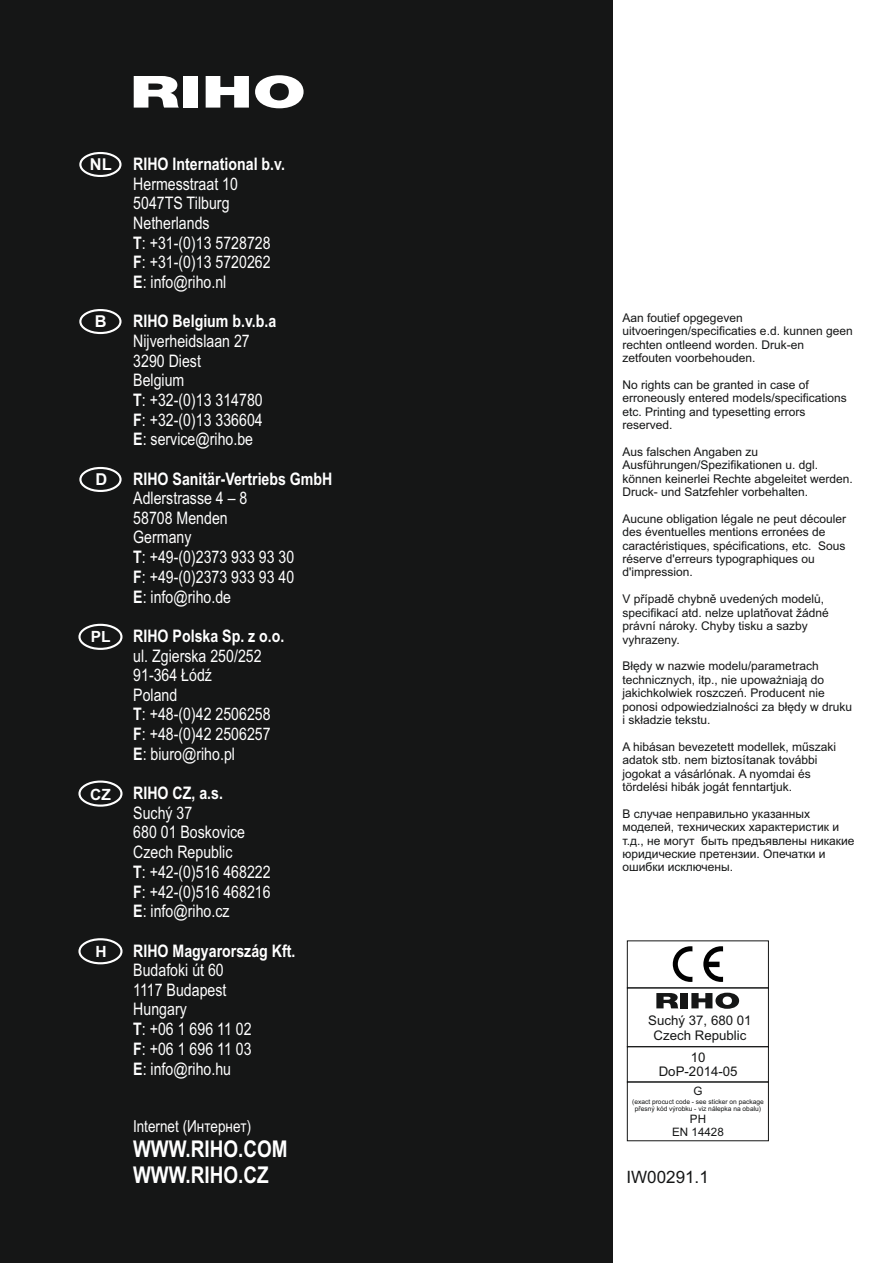
<style>
.page{position:relative;width:893px;height:1263px;background:#fff}
.page>*{position:absolute;margin:0;border:0;box-sizing:border-box;transform-origin:0 0}
.t1{font:700 23.1px/26.4px "Arial Narrow";color:#fff}
.t2{font:17.25px/19.6px "Arial Narrow";color:#fff}
.t3{font:700 17.25px "Arial Narrow";color:#fff}
.t4{font:17.1px "Arial";color:#151616}
.t5{font:16.5px "Arial Narrow";color:#fff}
.t6{font:700 16.35px "Arial";color:#fff}
.t7{font:700 15.45px "Arial";color:#fff}
.t8{font:13.2px/14.9px "Arial";color:#151616;text-align:center}
.t9{font:12px/13.4px "Arial";color:#151616}
.t10{font:11.55px/12.9px "Arial";color:#151616;text-align:center}
.t11{font:6.6px/7.4px "Arial";color:#151616;text-align:center}
.s1{font-weight:700}
</style>
<div class="page">
<div style="left:0;top:0;width:612px;height:1263px;background:#151616"></div>
<svg style="left:134px;top:76px;width:45px;height:32px"></svg>
<div style="left:183px;top:76px;width:15px;height:32px;background:#fff"></div>
<svg style="left:206px;top:76px;width:43px;height:32px"></svg>
<svg style="left:255px;top:75px;width:49px;height:33px"></svg>
<svg style="left:78px;top:780px;width:45px;height:27px"></svg>
<svg style="left:78px;top:938px;width:45px;height:27px"></svg>
<svg style="left:78px;top:623px;width:45px;height:27px"></svg>
<svg style="left:79px;top:152px;width:43px;height:25px"></svg>
<svg style="left:79px;top:466px;width:43px;height:26px"></svg>
<svg style="left:79px;top:309px;width:43px;height:26px"></svg>
<div style="left:627px;top:987px;width:142px;height:60px;border:1px solid #151616"></div>
<div style="left:627px;top:940px;width:142px;height:48px;border:1px solid #151616"></div>
<div style="left:627px;top:1046px;width:142px;height:36px;border:1px solid #151616"></div>
<div style="left:627px;top:1081px;width:142px;height:60px;border:1px solid #151616"></div>
<svg style="left:656px;top:993px;width:22px;height:15px"></svg>
<div style="left:681px;top:993px;width:7px;height:15px;background:#151616"></div>
<svg style="left:691px;top:993px;width:48px;height:16px"></svg>
<svg style="left:673px;top:946px;width:19px;height:36px"></svg>
<svg style="left:703px;top:946px;width:20px;height:36px"></svg>
<h3 class="t6" style="left:90px;top:158px;width:23px">NL</h3>
<h3 class="t6" style="left:95px;top:315px;width:13px">B</h3>
<h3 class="t6" style="left:96px;top:473px;width:13px">D</h3>
<p class="t7" style="left:91px;top:631px;width:21px">PL</p>
<p class="t7" style="left:90px;top:788px;width:22px">CZ</p>
<p class="t7" style="left:95px;top:945px;width:13px">H</p>
<h2 class="t3" style="left:133px;top:158px;width:153px">RIHO International b.v.</h2>
<h2 class="t2" style="left:133px;top:175px;width:139px">Hermesstraat 10<br>5047TS Tilburg<br>Netherlands<br><span class="s1">T</span>: +31-(0)13 5728728<br><span class="s1">F</span>: +31-(0)13 5720262<br><span class="s1">E</span>: info@riho.nl</h2>
<h2 class="t3" style="left:133px;top:315px;width:145px">RIHO Belgium b.v.b.a</h2>
<h2 class="t2" style="left:133px;top:333px;width:131px">Nijverheidslaan 27<br>3290 Diest<br>Belgium<br><span class="s1">T</span>: +32-(0)13 314780<br><span class="s1">F</span>: +32-(0)13 336604<br><span class="s1">E</span>: service@riho.be</h2>
<h2 class="t3" style="left:133px;top:472px;width:201px">RIHO Sanitär-Vertriebs GmbH</h2>
<h2 class="t2" style="left:133px;top:490px;width:163px">Adlerstrasse 4 – 8<br>58708 Menden<br>Germany<br><span class="s1">T</span>: +49-(0)2373 933 93 30<br><span class="s1">F</span>: +49-(0)2373 933 93 40<br><span class="s1">E</span>: info@riho.de</h2>
<h2 class="t3" style="left:133px;top:629px;width:153px">RIHO Polska Sp. z o.o.</h2>
<h2 class="t2" style="left:133px;top:647px;width:139px">ul. Zgierska 250/252<br>91-364 Łódź<br>Poland<br><span class="s1">T</span>: +48-(0)42 2506258<br><span class="s1">F</span>: +48-(0)42 2506257<br><span class="s1">E</span>: biuro@riho.pl</h2>
<h2 class="t3" style="left:133px;top:787px;width:91px">RIHO CZ, a.s.</h2>
<h2 class="t2" style="left:133px;top:804px;width:139px">Suchý 37<br>680 01 Boskovice<br>Czech Republic<br><span class="s1">T</span>: +42-(0)516 468222<br><span class="s1">F</span>: +42-(0)516 468216<br><span class="s1">E</span>: info@riho.cz</h2>
<h2 class="t3" style="left:133px;top:944px;width:164px">RIHO Magyarország Kft.</h2>
<h2 class="t2" style="left:133px;top:962px;width:120px">Budafoki út 60<br>1117 Budapest<br>Hungary<br><span class="s1">T</span>: +06 1 696 11 02<br><span class="s1">F</span>: +06 1 696 11 03<br><span class="s1">E</span>: info@riho.hu</h2>
<h3 class="t5" style="left:133px;top:1120px;width:120px">Internet (Интернет)</h3>
<h1 class="t1" style="left:133px;top:1137px;width:156px">WWW.RIHO.COM<br>WWW.RIHO.CZ</h1>
<p class="t9" style="left:623px;top:312px;width:232px">Aan foutief opgegeven uitvoeringen/specificaties e.d. kunnen geen rechten ontleend worden. Druk-en zetfouten voorbehouden.</p>
<p class="t9" style="left:623px;top:379px;width:226px">No rights can be granted in case of erroneously entered models/specifications etc. Printing and typesetting errors reserved.</p>
<p class="t9" style="left:623px;top:446px;width:232px">Aus falschen Angaben zu Ausführungen/Spezifikationen u. dgl. können keinerlei Rechte abgeleitet werden.<br>Druck- und Satzfehler vorbehalten.</p>
<p class="t9" style="left:623px;top:513px;width:225px">Aucune obligation légale ne peut découler des éventuelles mentions erronées de caractéristiques, spécifications, etc. Sous réserve d'erreurs typographiques ou d'impression.</p>
<p class="t9" style="left:623px;top:593px;width:208px">V případě chybně uvedených modelů, specifikací atd. nelze uplatňovat žádné právní nároky. Chyby tisku a sazby vyhrazeny.</p>
<p class="t9" style="left:623px;top:660px;width:231px">Błędy w nazwie modelu/parametrach technicznych, itp., nie upoważniają do jakichkolwiek roszczeń. Producent nie ponosi odpowiedzialności za błędy w druku i składzie tekstu.</p>
<p class="t9" style="left:623px;top:741px;width:215px">A hibásan bevezetett modellek, műszaki adatok stb. nem biztosítanak további jogokat a vásárlónak. A nyomdai és tördelési hibák jogát fenntartjuk.</p>
<p class="t9" style="left:623px;top:808px;width:234px">В случае неправильно указанных моделей, технических характеристик и т.д., не могут быть предъявлены никакие юридические претензии. Опечатки и ошибки исключены.</p>
<p class="t8" style="left:648px;top:1014px;width:105px">Suchý 37, 680 01<br>Czech Republic</p>
<p class="t8" style="left:659px;top:1051px;width:80px">10<br>DoP-2014-05</p>
<p class="t10" style="left:693px;top:1086px;width:11px">G</p>
<p class="t11" style="left:632px;top:1098px;width:133px">(exact procuct code - see sticker on package přesný kód výrobku - viz nálepka na obalu)</p>
<p class="t10" style="left:672px;top:1113px;width:53px">PH<br>EN 14428</p>
<h3 class="t4" style="left:626px;top:1171px;width:84px">IW00291.1</h3>
</div>
